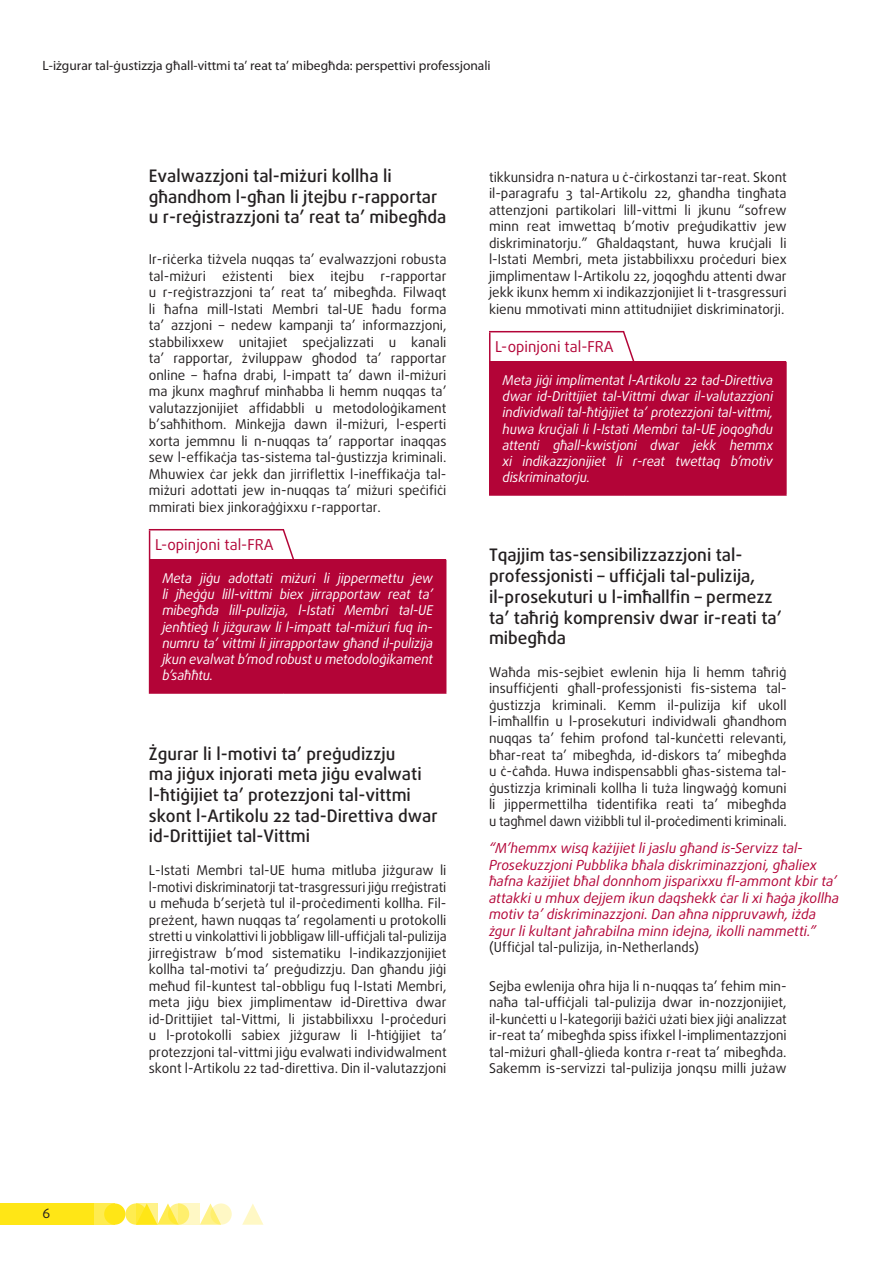
<style>
.page{position:relative;width:893px;height:1263px;background:#fff}
.page>*{position:absolute;margin:0;border:0;box-sizing:border-box;transform-origin:0 0}
.titles_h3{font:500 17.25px/20.7px "Daxline Pro";color:#231f20}
.opinion_header{font:15px "Daxline Pro";color:#b30437}
.quote_body{font:italic 13.8px/16.5px "Daxline Pro";color:#b30437}
.text_body{font:13.5px/16.5px "Daxline Pro";color:#231f20;text-align:justify}
.opinion_text{font:italic 13.5px/16.2px "Daxline Pro";letter-spacing:-.01em;color:#fff;text-align:justify}
.t1{font:13.5px "Myriad Pro";color:#231f20}
.s1{font-style:normal;color:#231f20}
</style>
<div class="page">
<svg style="left:125px;top:1203px;width:22px;height:22px"></svg>
<div style="left:94px;top:1203px;width:21px;height:22px;background:#ffec50"></div>
<div style="left:0;top:1203px;width:94px;height:22px;background:#ffe616"></div>
<svg style="left:200px;top:1203px;width:18px;height:22px"></svg>
<svg style="left:242px;top:1204px;width:21px;height:21px"></svg>
<div style="left:104px;top:1203px;width:21px;height:22px;background:#ffe616;border-radius:50%"></div>
<svg style="left:157px;top:1203px;width:18px;height:22px"></svg>
<svg style="left:168px;top:1203px;width:21px;height:22px"></svg>
<svg style="left:210px;top:1203px;width:22px;height:22px"></svg>
<svg style="left:136px;top:1203px;width:21px;height:22px"></svg>
<svg style="left:179px;top:1203px;width:21px;height:22px"></svg>
<div style="left:150px;top:560px;width:296px;height:133px;background:#b30437"></div>
<hr style="left:149px;top:530px;width:1px;height:30px;background:#b30437">
<hr style="left:149px;top:529px;width:135px;height:1px;background:#b30437">
<hr style="left:149px;top:560px;width:1px;height:132px;background:#b30437">
<hr style="left:149px;top:692px;width:135px;height:2px;background:#b30437">
<hr style="left:284px;top:692px;width:162px;height:2px;background:#b30437">
<div style="left:490px;top:362px;width:296px;height:133px;background:#b30437"></div>
<hr style="left:489px;top:332px;width:1px;height:30px;background:#b30437">
<hr style="left:489px;top:331px;width:135px;height:1px;background:#b30437">
<hr style="left:489px;top:362px;width:1px;height:132px;background:#b30437">
<hr style="left:489px;top:494px;width:135px;height:2px;background:#b30437">
<hr style="left:624px;top:494px;width:163px;height:2px;background:#b30437">
<hr style="left:785px;top:362px;width:2px;height:132px;background:#b30437">
<svg style="left:281px;top:529px;width:15px;height:31px"></svg>
<svg style="left:621px;top:330px;width:15px;height:32px"></svg>
<p class="t1" style="left:43px;top:57px;width:450px">L-iżgurar tal-ġustizzja għall-vittmi ta’ reat ta’ mibegħda: perspettivi professjonali</p>
<p class="text_body" style="left:43px;top:1205px;width:9px">6</p>
<p class="titles_h3" style="left:149px;top:165px;width:299px">Evalwazzjoni tal-miżuri kollha li għandhom l-għan li jtejbu r-rapportar u r-reġistrazzjoni ta’ reat ta’ mibegħda</p>
<p class="text_body" style="left:149px;top:251px;width:299px">Ir-riċerka tiżvela nuqqas ta’ evalwazzjoni robusta tal-miżuri eżistenti biex itejbu r-rapportar u r-reġistrazzjoni ta’ reat ta’ mibegħda. Filwaqt li ħafna mill-Istati Membri tal-UE ħadu forma ta’ azzjoni – nedew kampanji ta’ informazzjoni, stabbilixxew unitajiet speċjalizzati u kanali ta’ rapportar, żviluppaw għodod ta’ rapportar online – ħafna drabi, l-impatt ta’ dawn il-miżuri ma jkunx magħruf minħabba li hemm nuqqas ta’ valutazzjonijiet affidabbli u metodoloġikament b’saħħithom. Minkejja dawn il-miżuri, l-esperti xorta jemmnu li n-nuqqas ta’ rapportar inaqqas sew l-effikaċja tas-sistema tal-ġustizzja kriminali.<br>Mhuwiex ċar jekk dan jirriflettix l-ineffikaċja tal&shy;miżuri adottati jew in-nuqqas ta’ miżuri speċifiċi mmirati biex jinkoraġġixxu r-rapportar.</p>
<p class="opinion_header" style="left:155px;top:534px;width:120px">L-opinjoni tal-FRA</p>
<p class="opinion_text" style="left:162px;top:570px;width:272px">Meta jiġu adottati miżuri li jippermettu jew li jħeġġu lill-vittmi biex jirrapportaw reat ta’ mibegħda lill-pulizija, l-Istati Membri tal-UE jenħtieġ li jiżguraw li l-impatt tal-miżuri fuq in&shy;numru ta’ vittmi li jirrapportaw għand il-pulizija jkun evalwat b’mod robust u metodoloġikament b’saħħtu.</p>
<p class="titles_h3" style="left:149px;top:743px;width:290px">Żgurar li l-motivi ta’ preġudizzju<br>ma jiġux injorati meta jiġu evalwati l-ħtiġijiet ta’ protezzjoni tal-vittmi skont l-Artikolu 22 tad-Direttiva dwar id-Drittijiet tal-Vittmi</p>
<p class="text_body" style="left:149px;top:862px;width:299px">L-Istati Membri tal-UE huma mitluba jiżguraw li l-motivi diskriminatorji tat-trasgressuri jiġu rreġistrati u meħuda b’serjetà tul il-proċedimenti kollha. Fil&shy;preżent, hawn nuqqas ta’ regolamenti u protokolli stretti u vinkolattivi li jobbligaw lill-uffiċjali tal-pulizija jirreġistraw b’mod sistematiku l-indikazzjonijiet kollha tal-motivi ta’ preġudizzju. Dan għandu jiġi meħud fil-kuntest tal-obbligu fuq l-Istati Membri, meta jiġu biex jimplimentaw id-Direttiva dwar id-Drittijiet tal-Vittmi, li jistabbilixxu l-proċeduri u l-protokolli sabiex jiżguraw li l-ħtiġijiet ta’ protezzjoni tal-vittmi jiġu evalwati individwalment skont l-Artikolu 22 tad-direttiva. Din il-valutazzjoni</p>
<p class="text_body" style="left:489px;top:169px;width:299px">tikkunsidra n-natura u ċ-ċirkostanzi tar-reat. Skont il-paragrafu 3 tal-Artikolu 22, għandha tingħata attenzjoni partikolari lill-vittmi li jkunu “sofrew minn reat imwettaq b’motiv preġudikattiv jew diskriminatorju.” Għaldaqstant, huwa kruċjali li l-Istati Membri, meta jistabbilixxu proċeduri biex jimplimentaw l-Artikolu 22, joqogħdu attenti dwar jekk ikunx hemm xi indikazzjonijiet li t-trasgressuri kienu mmotivati minn attitudnijiet diskriminatorji.</p>
<p class="opinion_header" style="left:495px;top:336px;width:120px">L-opinjoni tal-FRA</p>
<p class="opinion_text" style="left:502px;top:372px;width:272px">Meta jiġi implimentat l-Artikolu 22 tad-Direttiva dwar id-Drittijiet tal-Vittmi dwar il-valutazzjoni individwali tal-ħtiġijiet ta’ protezzjoni tal-vittmi, huwa kruċjali li l-Istati Membri tal-UE joqogħdu attenti għall-kwistjoni dwar jekk hemmx xi indikazzjonijiet li r-reat twettaq b’motiv diskriminatorju.</p>
<p class="titles_h3" style="left:489px;top:545px;width:294px">Tqajjim tas-sensibilizzazzjoni tal&shy;professjonisti – uffiċjali tal-pulizija, il-prosekuturi u l-imħallfin – permezz ta’ taħriġ komprensiv dwar ir-reati ta’ mibegħda</p>
<p class="text_body" style="left:489px;top:664px;width:299px">Waħda mis-sejbiet ewlenin hija li hemm taħriġ insuffiċjenti għall-professjonisti fis-sistema tal&shy;ġustizzja kriminali. Kemm il-pulizija kif ukoll l-imħallfin u l-prosekuturi individwali għandhom nuqqas ta’ fehim profond tal-kunċetti relevanti, bħar-reat ta’ mibegħda, id-diskors ta’ mibegħda u ċ-ċaħda. Huwa indispensabbli għas-sistema tal&shy;ġustizzja kriminali kollha li tuża lingwaġġ komuni li jippermettilha tidentifika reati ta’ mibegħda u tagħmel dawn viżibbli tul il-proċedimenti kriminali.</p>
<p class="quote_body" style="left:489px;top:840px;width:351px">“M’hemmx wisq każijiet li jaslu għand is-Servizz tal-Prosekuzzjoni Pubblika bħala diskriminazzjoni, għaliex ħafna każijiet bħal donnhom jisparixxu fl-ammont kbir ta’ attakki u mhux dejjem ikun daqshekk ċar li xi ħaġa jkollha motiv ta’ diskriminazzjoni. Dan aħna nippruvawh, iżda żgur li kultant jaħrabilna minn idejna, ikolli nammetti.” <span class="s1">(Uffiċjal tal-pulizija, in-Netherlands)</span></p>
<p class="text_body" style="left:489px;top:977px;width:299px">Sejba ewlenija oħra hija li n-nuqqas ta’ fehim min&shy;naħa tal-uffiċjali tal-pulizija dwar in-nozzjonijiet, il-kunċetti u l-kategoriji bażiċi użati biex jiġi analizzat ir-reat ta’ mibegħda spiss ifixkel l-implimentazzjoni tal-miżuri għall-ġlieda kontra r-reat ta’ mibegħda.<br>Sakemm is-servizzi tal-pulizija jonqsu milli jużaw</p>
</div>
